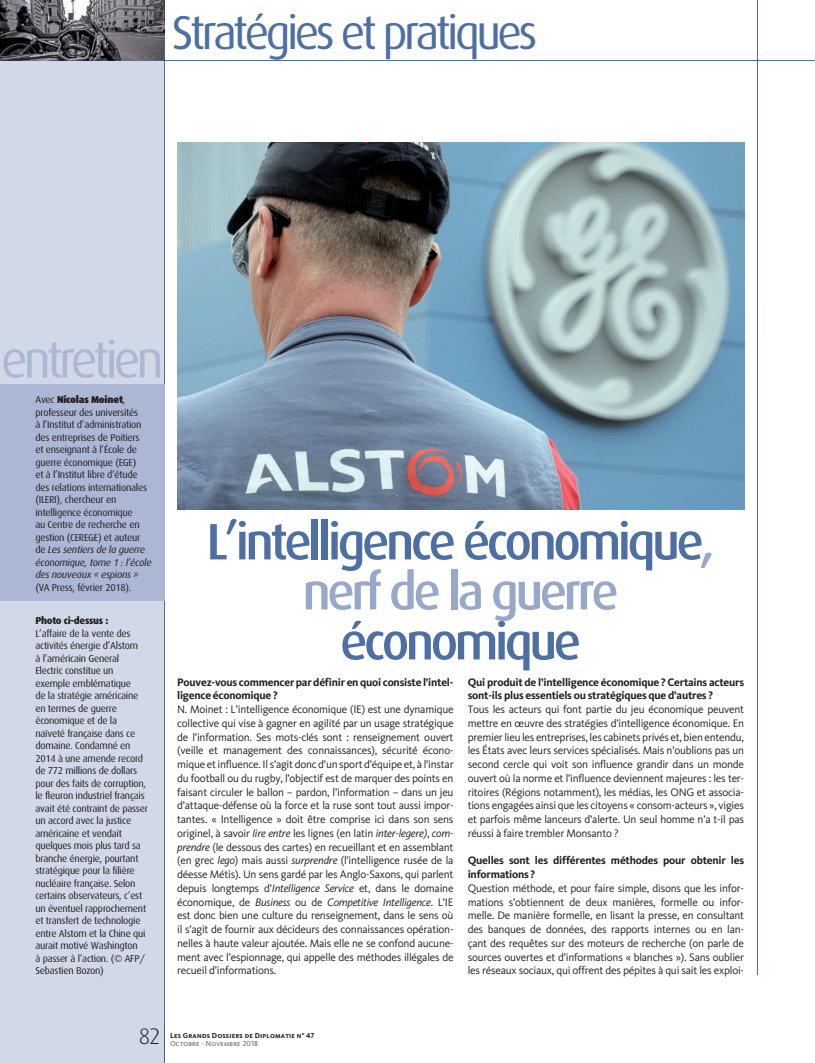
<style>
.page{position:relative;width:815px;height:1063px;background:#fff}
.page>*{position:absolute;margin:0;border:0;box-sizing:border-box;transform-origin:0 0}
.t1{font:500 51.25px/50px "Dax";letter-spacing:-.07em;color:#4d6fa4;text-align:center}
.t2{font:51.25px "Dax";letter-spacing:-.08em;color:#abb7d5}
.t3{font:47.5px "Dax";letter-spacing:-.075em;color:#4d6fa4}
.t4{font:300 22.5px "Dax";color:#231f20}
.t5{font:11.25px/13.8px "Kievit";letter-spacing:-.02em;color:#231f20;text-align:justify}
.t6{font:700 11.25px/13.8px "Kievit";letter-spacing:-.02em;color:#231f20}
.t7{font:10px/12.5px "Dax";letter-spacing:-.025em;color:#231f20}
.t8{font:800 10px "Dax";letter-spacing:-.025em;color:#231f20}
.t9{font:7.5px "Kievit Bold SC";letter-spacing:.025em;color:#231f20}
.t10{font:7.5px "Kievit Book SC";letter-spacing:.025em;color:#636366}
.s1{font-weight:900}
.s2{font-style:italic}
.s3{color:#98a8cb}
</style>
<div class="page">
<hr style="left:757px;top:0;width:1px;height:975px;background:#4d6fa4">
<div style="left:0;top:0;width:164px;height:1063px;background:#d1d8e8"></div>
<hr style="left:164px;top:0;width:1px;height:1063px;background:#4d6fa4">
<hr style="left:0;top:60px;width:815px;height:1px;background:#4d6fa4">
<svg style="left:0;top:0;width:165px;height:60px;background:#605e64"></svg>
<img style="left:177px;top:142px;width:567px;height:367px">
<div style="left:0;top:385px;width:165px;height:216px;background:#abb7d5"></div>
<svg style="left:164px;top:1025px;width:1px;height:38px"></svg>
<h2 class="t3" style="left:172px;top:6px;width:367px">Stratégies et pratiques</h2>
<h1 class="t2" style="left:1px;top:331px;width:164px">entretien</h1>
<p class="t7" style="left:35px;top:393px;width:118px">Avec <span class="s1">Nicolas Moinet</span>, professeur des universités<br>à l’Institut d’administration des entreprises de Poitiers<br>et enseignant à l’École de guerre économique (EGE)<br>et à l’Institut libre d’étude des relations internationales (ILERI), chercheur en intelligence économique<br>au Centre de recherche en gestion (CEREGE) et auteur de <span class="s2">Les sentiers de la guerre économique, tome 1 : l’école des nouveaux « espions »</span></p>
<p class="t7" style="left:35px;top:581px;width:97px">(VA Press, février 2018).</p>
<p class="t8" style="left:35px;top:615px;width:75px">Photo ci-dessus :</p>
<p class="t7" style="left:35px;top:627px;width:114px">L’affaire de la vente des activités énergie d’Alstom<br>à l’américain General<br>Electric constitue un exemple emblématique<br>de la stratégie américaine en termes de guerre économique et de la naïveté française dans ce domaine. Condamné en<br>2014 à une amende record de 772 millions de dollars pour des faits de corruption, le fleuron industriel français avait été contraint de passer un accord avec la justice américaine et vendait quelques mois plus tard sa branche énergie, pourtant stratégique pour la filière nucléaire française. Selon certains observateurs, c’est un éventuel rapprochement et transfert de technologie entre Alstom et la Chine qui aurait motivé Washington<br>à passer à l’action. (© AFP/<br>Sebastien Bozon)</p>
<h1 class="t1" style="left:207px;top:517px;width:510px">L’intelligence économique<span class="s3">, nerf de la guerre</span></h1>
<h1 class="t1" style="left:340px;top:617px;width:243px">économique</h1>
<p class="t6" style="left:177px;top:675px;width:278px">Pouvez-vous commencer par définir en quoi consiste l’intel&shy;ligence économique ?</p>
<p class="t5" style="left:177px;top:703px;width:278px">N. Moinet : L’intelligence économique (IE) est une dynamique collective qui vise à gagner en agilité par un usage stratégique de l’information. Ses mots-clés sont : renseignement ouvert (veille et management des connaissances), sécurité écono&shy;mique et influence. Il s’agit donc d’un sport d’équipe et, à l’instar du football ou du rugby, l’objectif est de marquer des points en faisant circuler le ballon – pardon, l’information – dans un jeu d’attaque-défense où la force et la ruse sont tout aussi impor&shy;tantes. « Intelligence » doit être comprise ici dans son sens originel, à savoir <span class="s2">lire entre</span> les lignes (en latin <span class="s2">inter-legere)</span>, <span class="s2">com&shy;prendre</span> (le dessous des cartes) en recueillant et en assemblant (en grec <span class="s2">lego</span>) mais aussi <span class="s2">surprendre</span> (l’intelligence rusée de la déesse Métis). Un sens gardé par les Anglo-Saxons, qui parlent depuis longtemps d’<span class="s2">Intelligence Service</span> et, dans le domaine économique, de <span class="s2">Business</span> ou de <span class="s2">Competitive Intelligence</span>. L’IE est donc bien une culture du renseignement, dans le sens où il s’agit de fournir aux décideurs des connaissances opération&shy;nelles à haute valeur ajoutée. Mais elle ne se confond aucune&shy;ment avec l’espionnage, qui appelle des méthodes illégales de recueil d’informations.</p>
<p class="t6" style="left:468px;top:675px;width:278px">Qui produit de l’intelligence économique ? Certains acteurs sont-ils plus essentiels ou stratégiques que d’autres ?</p>
<p class="t5" style="left:468px;top:703px;width:278px">Tous les acteurs qui font partie du jeu économique peuvent mettre en œuvre des stratégies d’intelligence économique. En premier lieu les entreprises, les cabinets privés et, bien entendu, les États avec leurs services spécialisés. Mais n’oublions pas un second cercle qui voit son influence grandir dans un monde ouvert où la norme et l’influence deviennent majeures : les ter&shy;ritoires (Régions notamment), les médias, les ONG et associa&shy;tions engagées ainsi que les citoyens « consom-acteurs », vigies et parfois même lanceurs d’alerte. Un seul homme n’a t-il pas réussi à faire trembler Monsanto ?</p>
<p class="t6" style="left:468px;top:854px;width:278px">Quelles sont les différentes méthodes pour obtenir les informations ?</p>
<p class="t5" style="left:468px;top:881px;width:278px">Question méthode, et pour faire simple, disons que les infor&shy;mations s’obtiennent de deux manières, formelle ou infor&shy;melle. De manière formelle, en lisant la presse, en consultant des banques de données, des rapports internes ou en lan&shy;çant des requêtes sur des moteurs de recherche (on parle de sources ouvertes et d’informations « blanches »). Sans oublier les réseaux sociaux, qui offrent des pépites à qui sait les exploi-</p>
<h3 class="t4" style="left:139px;top:1024px;width:23px">82</h3>
<p class="t9" style="left:170px;top:1031px;width:146px">Les Grands Dossiers de Diplomatie n° 47</p>
<p class="t10" style="left:170px;top:1039px;width:89px">Octobre - Novembre 2018</p>
</div>
